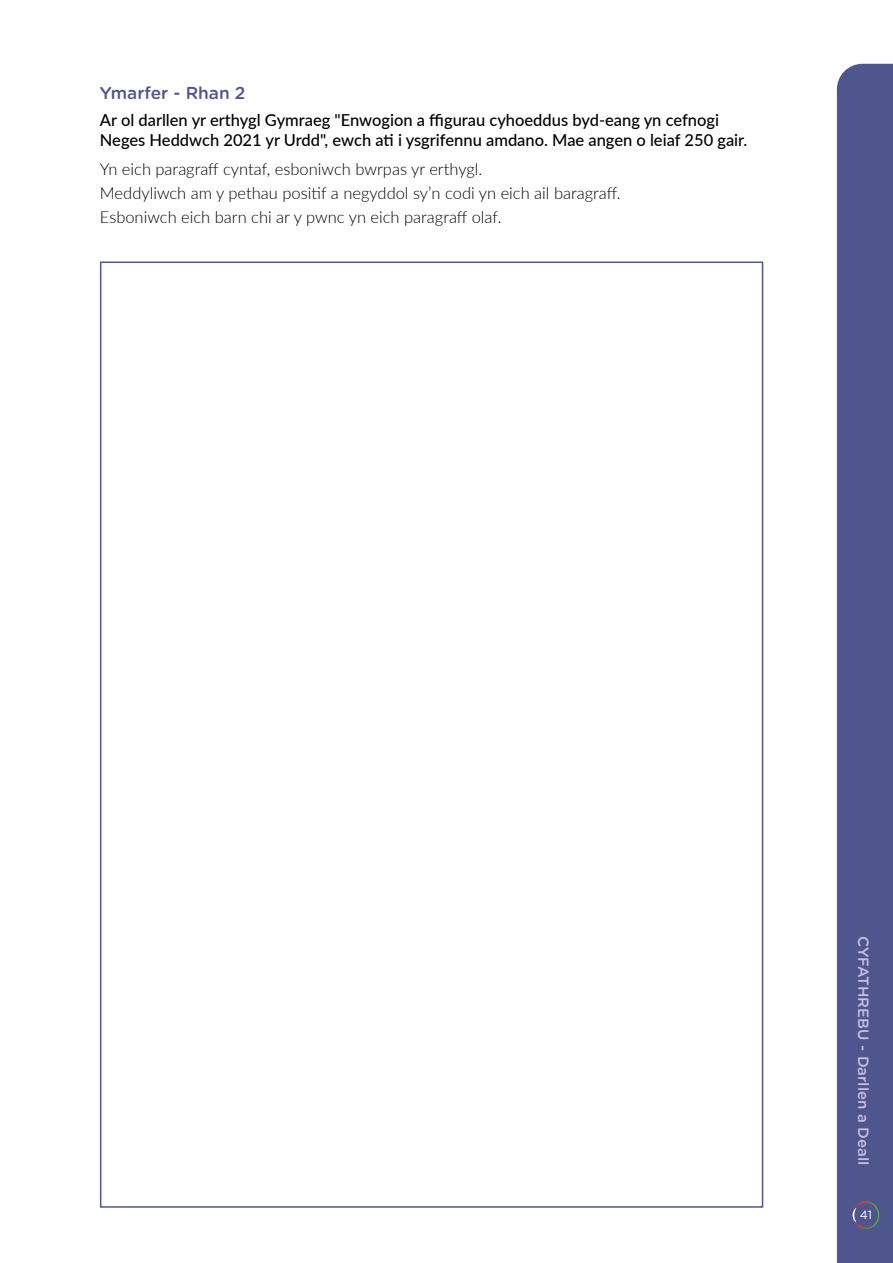
<style>
.page{position:relative;width:893px;height:1263px;background:#fff}
.page>*{position:absolute;margin:0;border:0;box-sizing:border-box;transform-origin:0 0}
.Hwb_-_teitl_Ymarfer{font:500 17.25px "Gotham Rounded";color:#4f558d}
.Hwb_-_Body_-_black{font:300 16.5px "Lato";color:#000}
.Hwb_-_Body_-_black-2{font:500 16.5px/19.8px "Lato";color:#000}
.t1{font:500 15px "Gotham Rounded";color:#c7bdde}
.t2{font:12px "Gotham Rounded";color:#fff}
</style>
<div class="page">
<div style="left:100px;top:261px;width:663px;height:947px;background:#fff;border:2px solid #4f558d"></div>
<div style="left:837px;top:64px;width:56px;height:1199px;background:#4f558d"></div>
<svg style="left:852px;top:1201px;width:27px;height:28px"></svg>
<p class="Hwb_-_teitl_Ymarfer" style="left:100px;top:80px;width:147px">Ymarfer - Rhan 2</p>
<p class="Hwb_-_Body_-_black-2" style="left:100px;top:110px;width:649px">Ar ol darllen yr erthygl Gymraeg "Enwogion a ffigurau cyhoeddus byd-eang yn cefnogi<br>Neges Heddwch 2021 yr Urdd", ewch ati i ysgrifennu amdano. Mae angen o leiaf 250 gair.</p>
<p class="Hwb_-_Body_-_black" style="left:100px;top:157px;width:384px">Yn eich paragraff cyntaf, esboniwch bwrpas yr erthygl.</p>
<p class="Hwb_-_Body_-_black" style="left:100px;top:181px;width:522px">Meddyliwch am y pethau positif a negyddol sy’n codi yn eich ail baragraff.</p>
<p class="Hwb_-_Body_-_black" style="left:100px;top:205px;width:403px">Esboniwch eich barn chi ar y pwnc yn eich paragraff olaf.</p>
<p class="t1" style="left:874px;top:935px;width:231px;rotate:90deg">CYFATHREBU - Darllen a Deall</p>
<p class="t2" style="left:860px;top:1206px;width:14px">41</p>
</div>
